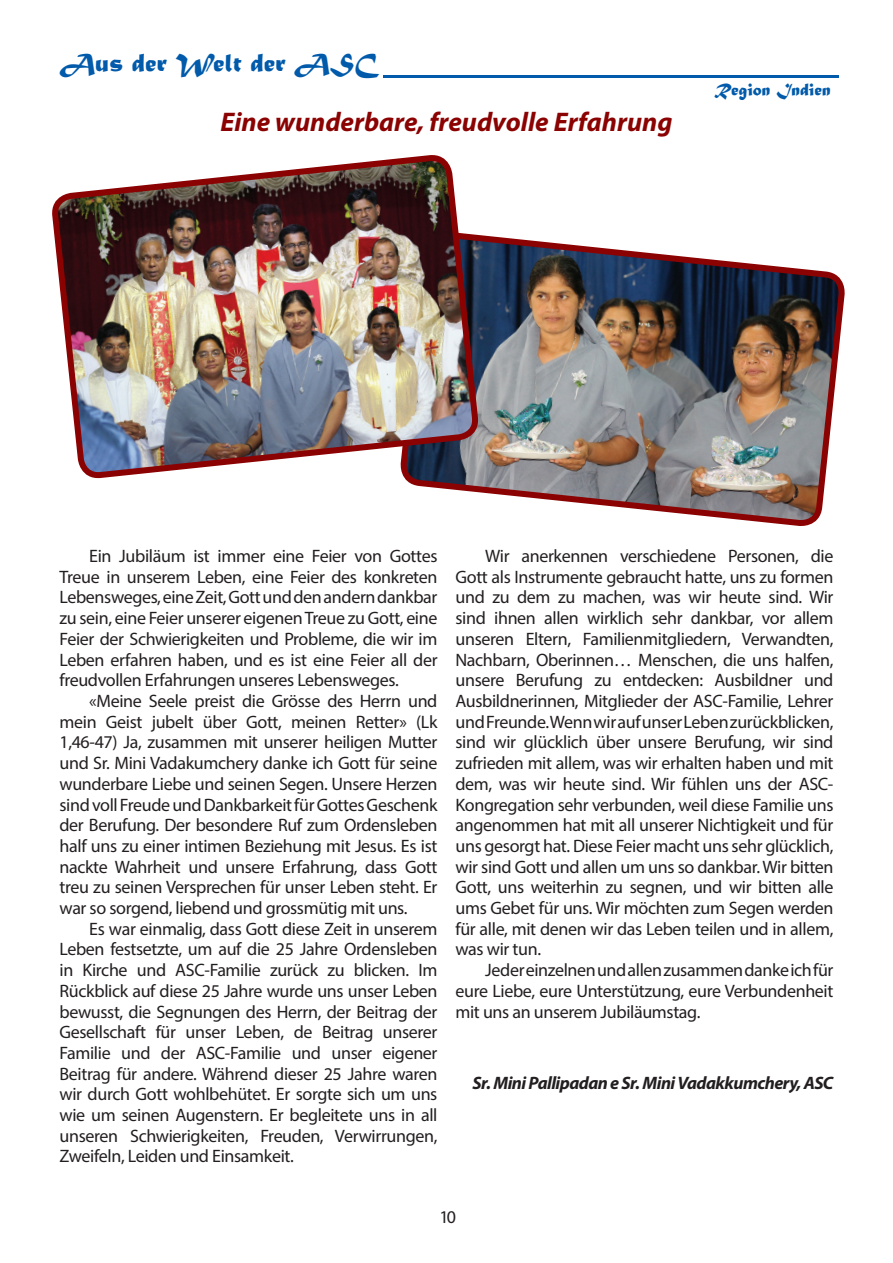
<style>
.page{position:relative;width:893px;height:1263px;background:#fff}
.page>*{position:absolute;margin:0;border:0;box-sizing:border-box;transform-origin:0 0}
.t1{font:italic 700 27px "Myriad Pro";color:#8b0202}
.t2{font:27px "Matura MT Script Capitals";color:#015aaa}
.t3{font:18px/20.7px "Myriad Pro";letter-spacing:-.02em;color:#231f20;text-align:justify}
.t4{font:italic 700 18px "Myriad Pro";letter-spacing:-.03em;color:#231f20}
.t5{font:18px "Matura MT Script Capitals";color:#015aaa}
</style>
<div class="page">
<img style="left:477px;top:234px;width:368px;height:292px">
<img style="left:53px;top:156px;width:424px;height:336px">
<svg style="left:384px;top:75px;width:455px;height:3px"></svg>
<h1 class="t2" style="left:60px;top:46px;width:320px">Aus der Welt der ASC</h1>
<h1 class="t1" style="left:220px;top:104px;width:453px">Eine wunderbare, freudvolle Erfahrung</h1>
<p class="t5" style="left:714px;top:79px;width:118px">Region Indien</p>
<p class="t3" style="left:60px;top:545px;width:379px;text-indent:30px">Ein Jubiläum ist immer eine Feier von Gottes Treue in unserem Leben, eine Feier des konkreten Lebensweges, eine Zeit, Gott und den andern dankbar zu sein, eine Feier unserer eigenen Treue zu Gott, eine Feier der Schwierigkeiten und Probleme, die wir im Leben erfahren haben, und es ist eine Feier all der freudvollen Erfahrungen unseres Lebensweges.</p>
<p class="t3" style="left:60px;top:690px;width:379px;text-indent:30px">«Meine Seele preist die Grösse des Herrn und mein Geist jubelt über Gott, meinen Retter» (Lk 1,46-47) Ja, zusammen mit unserer heiligen Mutter und Sr. Mini Vadakumchery danke ich Gott für seine wunderbare Liebe und seinen Segen. Unsere Herzen sind voll Freude und Dankbarkeit für Gottes Geschenk der Berufung. Der besondere Ruf zum Ordensleben half uns zu einer intimen Beziehung mit Jesus. Es ist nackte Wahrheit und unsere Erfahrung, dass Gott treu zu seinen Versprechen für unser Leben steht. Er war so sorgend, liebend und grossmütig mit uns.</p>
<p class="t3" style="left:60px;top:918px;width:379px;text-indent:30px">Es war einmalig, dass Gott diese Zeit in unserem Leben festsetzte, um auf die 25 Jahre Ordensleben in Kirche und ASC-Familie zurück zu blicken. Im Rückblick auf diese 25 Jahre wurde uns unser Leben bewusst, die Segnungen des Herrn, der Beitrag der Gesellschaft für unser Leben, de Beitrag unserer Familie und der ASC-Familie und unser eigener Beitrag für andere. Während dieser 25 Jahre waren wir durch Gott wohlbehütet. Er sorgte sich um uns wie um seinen Augenstern. Er begleitete uns in all unseren Schwierigkeiten, Freuden, Verwirrungen, Zweifeln, Leiden und Einsamkeit.</p>
<p class="t3" style="left:455px;top:545px;width:379px;text-indent:30px">Wir anerkennen verschiedene Personen, die Gott als Instrumente gebraucht hatte, uns zu formen und zu dem zu machen, was wir heute sind. Wir sind ihnen allen wirklich sehr dankbar, vor allem unseren Eltern, Familienmitgliedern, Verwandten, Nachbarn, Oberinnen… Menschen, die uns halfen, unsere Berufung zu entdecken: Ausbildner und Ausbildnerinnen, Mitglieder der ASC-Familie, Lehrer und Freunde. Wenn wir auf unser Leben zurückblicken, sind wir glücklich über unsere Berufung, wir sind zufrieden mit allem, was wir erhalten haben und mit dem, was wir heute sind. Wir fühlen uns der ASC-Kongregation sehr verbunden, weil diese Familie uns angenommen hat mit all unserer Nichtigkeit und für uns gesorgt hat. Diese Feier macht uns sehr glücklich, wir sind Gott und allen um uns so dankbar. Wir bitten Gott, uns weiterhin zu segnen, und wir bitten alle ums Gebet für uns. Wir möchten zum Segen werden für alle, mit denen wir das Leben teilen und in allem, was wir tun.</p>
<p class="t3" style="left:455px;top:959px;width:379px;text-indent:30px">Jeder einzelnen und allen zusammen danke ich für eure Liebe, eure Unterstützung, eure Verbundenheit mit uns an unserem Jubiläumstag.</p>
<p class="t4" style="left:472px;top:1071px;width:362px">Sr. Mini Pallipadan e Sr. Mini Vadakkumchery, ASC</p>
<p class="t3" style="left:439px;top:1206px;width:18px">10</p>
</div>
